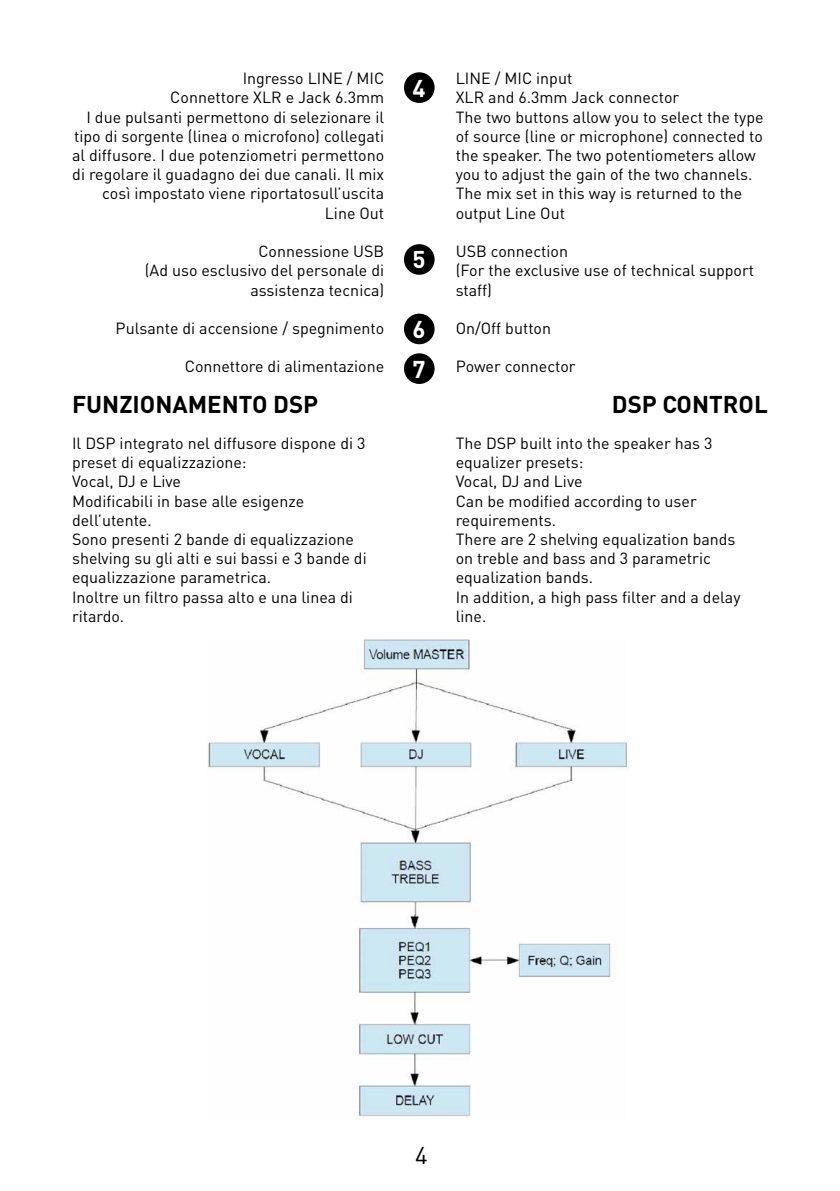
<style>
.page{position:relative;width:840px;height:1191px;background:#fff}
.page>*{position:absolute;margin:0;border:0;box-sizing:border-box;transform-origin:0 0}
.t1{font:700 24px "DIN Pro";color:#000}
.t2{font:700 24px/39.6px "DIN Pro";color:#fff}
.t3{font:24px "DIN Pro";color:#000}
.t4{font:16px/19.2px "DIN Pro";color:#000}
</style>
<div class="page">
<div style="left:404px;top:72px;width:30px;height:31px;background:#000;border-radius:50%"></div>
<div style="left:404px;top:244px;width:30px;height:31px;background:#000;border-radius:50%"></div>
<div style="left:404px;top:314px;width:30px;height:30px;background:#000;border-radius:50%"></div>
<div style="left:404px;top:353px;width:30px;height:31px;background:#000;border-radius:50%"></div>
<img style="left:207px;top:639px;width:421px;height:478px">
<p class="t4" style="left:72px;top:68px;width:313px;text-align:right">Ingresso LINE / MIC<br>Connettore XLR e Jack 6.3mm<br>I due pulsanti permettono di selezionare il tipo di sorgente (linea o microfono) collegati al diffusore. I due potenziometri permettono di regolare il guadagno dei due canali. Il mix così impostato viene riportatosull’uscita Line Out</p>
<p class="t4" style="left:145px;top:241px;width:241px;text-align:right">Connessione USB<br>(Ad uso esclusivo del personale di assistenza tecnica)</p>
<p class="t4" style="left:116px;top:318px;width:270px">Pulsante di accensione / spegnimento</p>
<p class="t4" style="left:185px;top:356px;width:201px">Connettore di alimentazione</p>
<h1 class="t2" style="left:412px;top:67px;width:15px">4</h1>
<h1 class="t2" style="left:412px;top:239px;width:15px">5</h1>
<h1 class="t2" style="left:412px;top:308px;width:15px">6<br>7</h1>
<p class="t4" style="left:455px;top:68px;width:309px">LINE / MIC input<br>XLR and 6.3mm Jack connector<br>The two buttons allow you to select the type of source (line or microphone) connected to the speaker. The two potentiometers allow you to adjust the gain of the two channels.<br>The mix set in this way is returned to the output Line Out</p>
<p class="t4" style="left:455px;top:241px;width:300px">USB connection<br>(For the exclusive use of technical support staff)</p>
<p class="t4" style="left:455px;top:318px;width:97px">On/Off button</p>
<p class="t4" style="left:455px;top:356px;width:121px">Power connector</p>
<h1 class="t1" style="left:72px;top:387px;width:247px">FUNZIONAMENTO DSP</h1>
<h1 class="t1" style="left:611px;top:387px;width:157px">DSP CONTROL</h1>
<p class="t4" style="left:72px;top:433px;width:296px">Il DSP integrato nel diffusore dispone di 3 preset di equalizzazione:<br>Vocal, DJ e Live<br>Modificabili in base alle esigenze dell’utente.<br>Sono presenti 2 bande di equalizzazione shelving su gli alti e sui bassi e 3 bande di equalizzazione parametrica.<br>Inoltre un filtro passa alto e una linea di ritardo.</p>
<p class="t4" style="left:455px;top:433px;width:286px">The DSP built into the speaker has 3 equalizer presets:<br>Vocal, DJ and Live<br>Can be modified according to user requirements.<br>There are 2 shelving equalization bands on treble and bass and 3 parametric equalization bands.<br>In addition, a high pass filter and a delay line.</p>
<h1 class="t3" style="left:415px;top:1139px;width:14px">4</h1>
</div>
